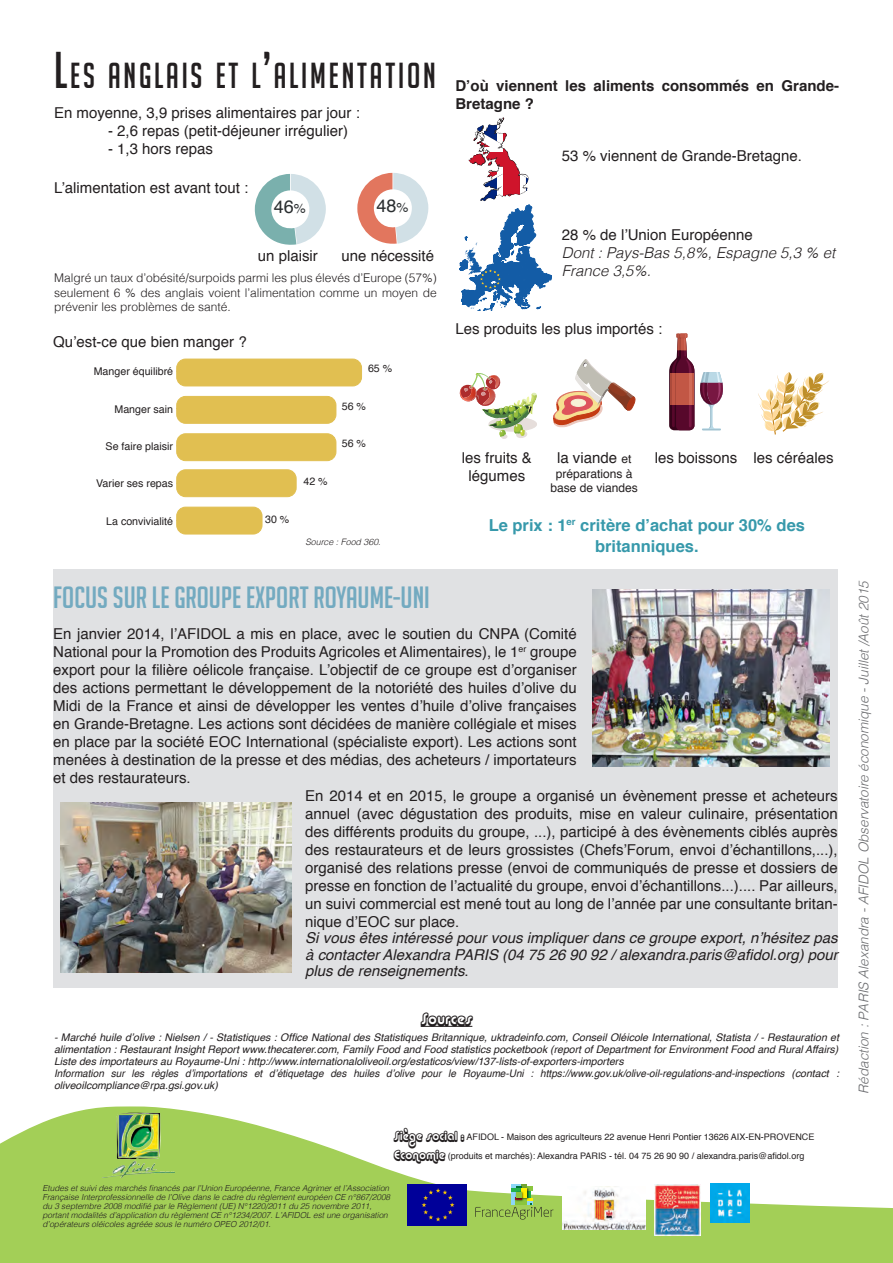
<style>
.page{position:relative;width:893px;height:1263px;background:#fff}
.page>*{position:absolute;margin:0;border:0;box-sizing:border-box;transform-origin:0 0}
.Corps_de_texte{font:35.25px "Big Noodle Titling";letter-spacing:.085em;color:#231f20;scale:.93 1}
.Corps_de_texte-2{font:30px "Big Noodle Titling";color:#73aac0}
.t1{font:18px "Helvetica";color:#2a2e30}
.Corps_de_texte-3{font:700 16.5px/21px "Helvetica";color:#3799ab;text-align:center}
.Corps_de_texte-4{font:15px/18px "Helvetica";color:#231f20;text-align:justify}
.Corps_de_texte-5{font:italic 15px/16.5px "Helvetica";color:#231f20;text-align:justify}
.Corps_de_texte-6{font:700 15px/18px "Helvetica";color:#231f20}
.Corps_de_texte-7{font:italic 300 15px/18px "Helvetica";color:#231f20}
.Corps_de_texte-8{font:15px "Alba Super";color:#231f20}
.Corps_de_texte-9{font:italic 300 13.5px "Helvetica";letter-spacing:-.005em;color:#6c6d70}
.Corps_de_texte-10{font:300 12px/14.4px "Helvetica";color:#231f20;text-align:justify}
.Corps_de_texte-11{font:12px/14.4px "Helvetica";color:#231f20;text-align:center}
.t2{font:10.65px "Helvetica";color:#231f20}
.Corps_de_texte-12{font:italic 10.5px/12px "Helvetica";color:#231f20}
.Corps_de_texte-13{font:italic 10.5px/12px "Helvetica";color:#231f20;scale:.95 1}
.Corps_de_texte-14{font:9px "Helvetica";color:#231f20}
.t3{font:italic 300 8.85px "Helvetica";color:#231f20}
.Corps_de_texte-15{font:italic 300 8.25px/9px "Helvetica";color:#231f20}
.s1{font-size:50.4px}
.s2{font-size:13.5px}
.s3{font-size:12px}
.s4{font-style:normal}
.s5{font-family:"Alba Super";font-size:12px}
</style>
<div class="page">
<svg style="left:0;top:1106px;width:893px;height:157px;fill:#a3cf57"></svg>
<hr style="left:421px;top:1026px;width:51px;height:1px;background:#231f20">
<div style="left:53px;top:570px;width:785px;height:418px;background:#e0e1e3"></div>
<svg style="left:255px;top:174px;width:71px;height:71px"></svg>
<svg style="left:357px;top:173px;width:71px;height:71px"></svg>
<div style="left:177px;top:359px;width:185px;height:27px;background:#e1bf51;border-radius:9px"></div>
<div style="left:176px;top:359px;width:186px;height:27px;border:1px solid #e1bf51;border-radius:9px"></div>
<div style="left:177px;top:396px;width:159px;height:27px;background:#e1bf51;border-radius:9px"></div>
<div style="left:176px;top:396px;width:160px;height:27px;border:1px solid #e1bf51;border-radius:9px"></div>
<div style="left:177px;top:434px;width:159px;height:27px;background:#e1bf51;border-radius:9px"></div>
<div style="left:176px;top:433px;width:160px;height:28px;border:1px solid #e1bf51;border-radius:9px"></div>
<div style="left:177px;top:470px;width:119px;height:27px;background:#e1bf51;border-radius:9px"></div>
<div style="left:176px;top:470px;width:120px;height:27px;border:1px solid #e1bf51;border-radius:9px"></div>
<div style="left:177px;top:507px;width:85px;height:27px;background:#e1bf51;border-radius:9px"></div>
<div style="left:176px;top:507px;width:86px;height:27px;border:1px solid #e1bf51;border-radius:9px"></div>
<svg style="left:459px;top:117px;width:93px;height:194px"></svg>
<img style="left:459px;top:373px;width:78px;height:66px">
<svg style="left:553px;top:359px;width:82px;height:68px"></svg>
<svg style="left:669px;top:333px;width:54px;height:97px"></svg>
<svg style="left:758px;top:372px;width:71px;height:63px"></svg>
<img style="left:592px;top:590px;width:237px;height:176px">
<img style="left:61px;top:802px;width:230px;height:171px">
<img style="left:562px;top:1186px;width:83px;height:43px">
<img style="left:711px;top:1184px;width:39px;height:38px">
<img style="left:408px;top:1184px;width:58px;height:41px">
<img style="left:654px;top:1184px;width:47px;height:51px">
<svg style="left:475px;top:1184px;width:78px;height:35px"></svg>
<img style="left:102px;top:1113px;width:65px;height:65px">
<p class="Corps_de_texte" style="left:54px;top:56px;width:412px"><span class="s1">L</span>ES ANGLAIS ET L<span class="s1">’</span>ALIMENTATION</p>
<p class="Corps_de_texte-6" style="left:455px;top:77px;width:385px">D’où viennent les aliments consommés en Grande-<br>Bretagne ?</p>
<p class="Corps_de_texte-4" style="left:54px;top:104px;width:307px">En moyenne, 3,9 prises alimentaires par jour :</p>
<p class="Corps_de_texte-4" style="left:108px;top:122px;width:242px">- 2,6 repas (petit-déjeuner irrégulier)</p>
<p class="Corps_de_texte-4" style="left:108px;top:140px;width:107px">- 1,3 hors repas</p>
<p class="Corps_de_texte-4" style="left:562px;top:147px;width:242px">53 % viennent de Grande-Bretagne.</p>
<p class="Corps_de_texte-4" style="left:54px;top:179px;width:196px">L’alimentation est avant tout :</p>
<p class="t1" style="left:274px;top:193px;width:34px">46<span class="s2">%</span></p>
<p class="t1" style="left:376px;top:192px;width:34px">48<span class="s2">%</span></p>
<p class="Corps_de_texte-4" style="left:258px;top:247px;width:62px">un plaisir</p>
<p class="Corps_de_texte-4" style="left:342px;top:247px;width:94px">une nécessité</p>
<p class="Corps_de_texte-10" style="left:54px;top:270px;width:384px">Malgré un taux d’obésité/surpoids parmi les plus élevés d’Europe (57%) seulement 6 % des anglais voient l’alimentation comme un moyen de prévenir les problèmes de santé.</p>
<p class="Corps_de_texte-4" style="left:53px;top:333px;width:195px">Qu’est-ce que bien manger ?</p>
<p class="t2" style="left:94px;top:363px;width:81px">Manger équilibré</p>
<p class="t2" style="left:368px;top:360px;width:26px">65 %</p>
<p class="t2" style="left:342px;top:398px;width:26px">56 %</p>
<p class="t2" style="left:342px;top:435px;width:26px">56 %</p>
<p class="t2" style="left:303px;top:473px;width:26px">42 %</p>
<p class="t2" style="left:265px;top:511px;width:26px">30 %</p>
<p class="t3" style="left:305px;top:534px;width:77px">Source : Food 360.</p>
<p class="t2" style="left:114px;top:401px;width:60px">Manger sain</p>
<p class="t2" style="left:106px;top:438px;width:69px">Se faire plaisir</p>
<p class="t2" style="left:96px;top:475px;width:78px">Varier ses repas</p>
<p class="t2" style="left:106px;top:513px;width:68px">La convivialité</p>
<p class="Corps_de_texte-4" style="left:562px;top:226px;width:192px">28 % de l’Union Européenne</p>
<p class="Corps_de_texte-7" style="left:562px;top:242px;width:275px">Dont : Pays-Bas 5,8%, Espagne 5,3 % et<br>France 3,5%.</p>
<p class="Corps_de_texte-4" style="left:455px;top:320px;width:208px">Les produits les plus importés :</p>
<p class="Corps_de_texte-4" style="left:462px;top:449px;width:72px;text-align:center">les fruits &amp; légumes</p>
<p class="Corps_de_texte-4" style="left:557px;top:449px;width:76px">la viande <span class="s3">et</span></p>
<p class="Corps_de_texte-11" style="left:550px;top:466px;width:89px">préparations à base de viandes</p>
<p class="Corps_de_texte-4" style="left:655px;top:449px;width:84px">les boissons</p>
<p class="Corps_de_texte-4" style="left:754px;top:449px;width:82px">les céréales</p>
<p class="Corps_de_texte-3" style="left:489px;top:515px;width:318px">Le prix : 1<sup>er</sup> critère d’achat pour 30% des britanniques.</p>
<p class="Corps_de_texte-2" style="left:53px;top:581px;width:378px">FOCUS SUR LE GROUPE EXPORT ROYAUME-UNI</p>
<p class="Corps_de_texte-4" style="left:53px;top:625px;width:525px">En janvier 2014, l’AFIDOL a mis en place, avec le soutien du CNPA (Comité National pour la Promotion des Produits Agricoles et Alimentaires), le 1<sup>er</sup> groupe export pour la filière oélicole française. L’objectif de ce groupe est d’organiser des actions permettant le développement de la notoriété des huiles d’olive du Midi de la France et ainsi de développer les ventes d’huile d’olive françaises en Grande-Bretagne. Les actions sont décidées de manière collégiale et mises en place par la société EOC International (spécialiste export). Les actions sont menées à destination de la presse et des médias, des acheteurs / importateurs et des restaurateurs.</p>
<p class="Corps_de_texte-4" style="left:305px;top:787px;width:534px">En 2014 et en 2015, le groupe a organisé un évènement presse et acheteurs annuel (avec dégustation des produits, mise en valeur culinaire, présentation des différents produits du groupe, ...), participé à des évènements ciblés auprès des restaurateurs et de leurs grossistes (Chefs’Forum, envoi d’échantillons,...), organisé des relations presse (envoi de communiqués de presse et dossiers de presse en fonction de l’actualité du groupe, envoi d’échantillons...).... Par ailleurs, un suivi commercial est mené tout au long de l’année par une consultante britan&shy;nique d’EOC sur place.</p>
<p class="Corps_de_texte-5" style="left:305px;top:930px;width:534px">Si vous êtes intéressé pour vous impliquer dans ce groupe export, n’hésitez pas à contacter Alexandra PARIS (04 75 26 90 92 / alexandra.paris@afidol.org) pour plus de renseignements<span class="s4">.</span></p>
<p class="Corps_de_texte-8" style="left:421px;top:1010px;width:53px">Sources</p>
<p class="Corps_de_texte-12" style="left:54px;top:1031px;width:786px">- Marché huile d’olive : Nielsen / - Statistiques : Office National des Statistiques Britannique, uktradeinfo.com, Conseil Oléicole International, Statista / - Restauration et alimentation : Restaurant Insight Report www.thecaterer.com, Family Food and Food statistics pocketbook (report of Department for Environment Food and Rural Affairs)</p>
<p class="Corps_de_texte-12" style="left:54px;top:1055px;width:571px">Liste des importateurs au Royaume-Uni : http://www.internationaloliveoil.org/estaticos/view/137-lists-of-exporters-importers</p>
<p class="Corps_de_texte-13" style="left:54px;top:1067px;width:828px">Information sur les règles d’importations et d’étiquetage des huiles d’olive pour le Royaume-Uni : https://www.gov.uk/olive-oil-regulations-and-inspections (contact : oliveoilcompliance@rpa.gsi.gov.uk)</p>
<p class="Corps_de_texte-14" style="left:394px;top:1129px;width:422px"><span class="s5">Siège social :</span> AFIDOL - Maison des agriculteurs 22 avenue Henri Pontier 13626 AIX-EN-PROVENCE</p>
<p class="Corps_de_texte-14" style="left:394px;top:1149px;width:412px"><span class="s5">Economie</span> (produits et marchés): Alexandra PARIS - tél. 04 75 26 90 90 / alexandra.paris@afidol.org</p>
<p class="Corps_de_texte-15" style="left:43px;top:1183px;width:349px">Etudes et suivi des marchés financés par l’Union Européenne, France Agrimer et l’Association Française Interprofessionnelle de l’Olive dans le cadre du règlement européen CE n°867/2008 du 3 septembre 2008 modifié par le Règlement (UE) N°1220/2011 du 25 novembre 2011, portant modalités d’application du règlement CE n°1234/2007. L’AFIDOL est une organisation d’opérateurs oléicoles agréée sous le numéro OPEO 2012/01.</p>
<p class="Corps_de_texte-9" style="left:852px;top:1093px;width:515px;rotate:-90deg">Rédaction : PARIS Alexandra - AFIDOL Observatoire économique - Juillet /Août 2015</p>
</div>
